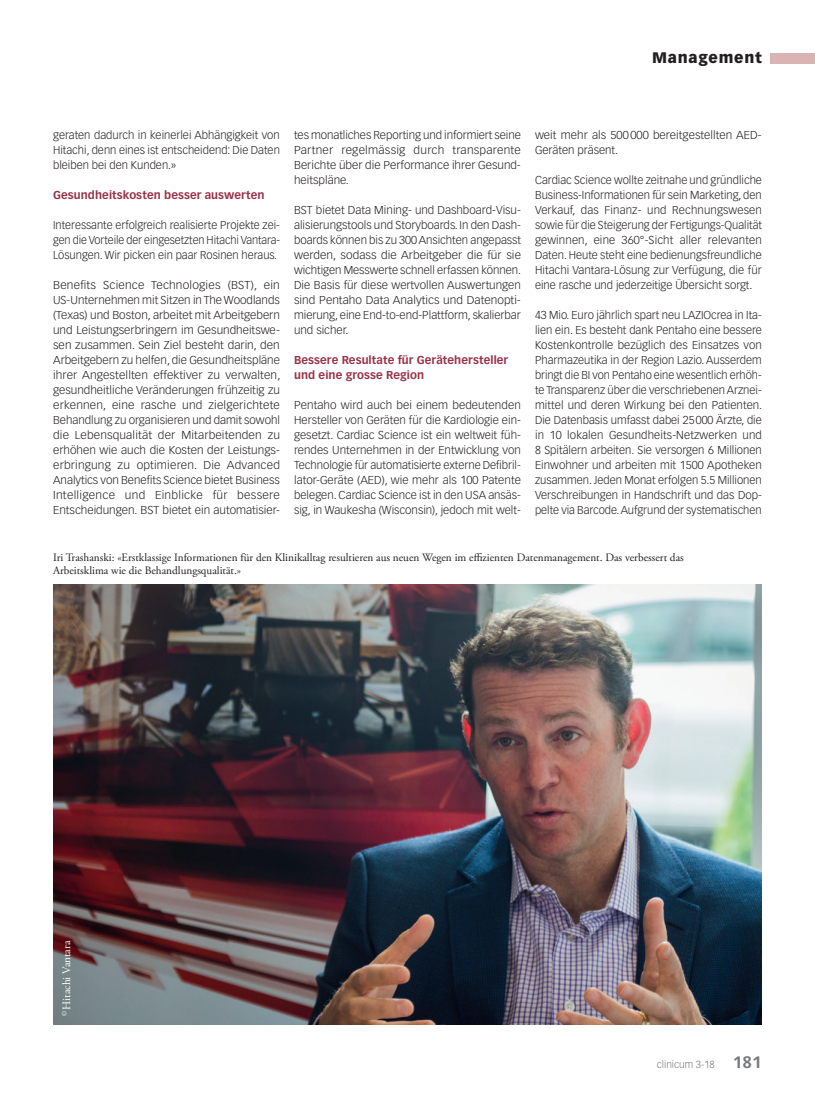
<style>
.page{position:relative;width:815px;height:1099px;background:#fff}
.page>*{position:absolute;margin:0;border:0;box-sizing:border-box;transform-origin:0 0}
.t1{font:900 15px "Vectora LT Std";letter-spacing:.05em;color:#231f20}
.Lauftext{font:300 11.25px/15px "Vectora LT Std";color:#231f20;text-align:justify}
.Lauftext-2{font:300 11.25px/15px "Vectora LT Std";color:#231f20;text-align:justify;scale:1.06 1}
.Lauftext-3{font:300 11.25px/15px "Vectora LT Std";color:#231f20;text-align:justify;scale:1.04 1}
.Legende{font:11.25px/13.5px "Adobe Garamond Pro";color:#231f20}
.ZT_MM{font:700 11.25px/15px "Vectora LT Std";letter-spacing:.005em;color:#983249}
.Legende-2{font:11.25px "Adobe Garamond Pro";color:#fff}
.t2{font:300 10px "Vectora LT Std";color:#76787b}
.s1{font-weight:700;font-size:16.25px}
</style>
<div class="page">
<div style="left:770px;top:53px;width:45px;height:10px;background:#d9b4b3"></div>
<img style="left:53px;top:584px;width:709px;height:440px">
<h1 class="t1" style="left:652px;top:49px;width:111px">Management</h1>
<p class="Lauftext" style="left:294px;top:128px;width:228px">tes monatliches Reporting und informiert seine Partner regelmässig durch transparente Berichte über die Performance ihrer Gesund&shy;heitspläne.</p>
<p class="Lauftext" style="left:294px;top:203px;width:229px">BST bietet Data Mining- und Dashboard-Visu&shy;alisierungstools und Storyboards. In den Dash&shy;boards können bis zu 300 Ansichten angepasst werden, sodass die Arbeitgeber die für sie wichtigen Messwerte schnell erfassen können.<br>Die Basis für diese wertvollen Auswertungen sind Pentaho Data Analytics und Datenopti&shy;mierung, eine End-to-end-Plattform, skalierbar und sicher.</p>
<p class="ZT_MM" style="left:294px;top:353px;width:216px">Bessere Resultate für Gerätehersteller und eine grosse Region</p>
<p class="Lauftext-3" style="left:294px;top:398px;width:220px">Pentaho wird auch bei einem bedeutenden Hersteller von Geräten für die Kardiologie ein&shy;gesetzt. Cardiac Science ist ein weltweit füh&shy;rendes Unternehmen in der Entwicklung von Technologie für automatisierte externe Defibril&shy;lator-Geräte (AED), wie mehr als 100 Patente belegen. Cardiac Science ist in den USA ansäs&shy;sig, in Waukesha (Wisconsin), jedoch mit welt-</p>
<p class="Lauftext-3" style="left:535px;top:128px;width:219px">weit mehr als 500 000 bereitgestellten AED-<br>Geräten präsent.</p>
<p class="Lauftext" style="left:535px;top:173px;width:228px">Cardiac Science wollte zeitnahe und gründliche Business-Informationen für sein Marketing, den Verkauf, das Finanz- und Rechnungswesen sowie für die Steigerung der Fertigungs-Qualität gewinnen, eine 360°-Sicht aller relevanten Daten. Heute steht eine bedienungsfreundliche Hitachi Vantara-Lösung zur Verfügung, die für eine rasche und jederzeitige Übersicht sorgt.</p>
<p class="Lauftext" style="left:535px;top:308px;width:229px">43 Mio. Euro jährlich spart neu LAZIOcrea in Ita&shy;lien ein. Es besteht dank Pentaho eine bessere Kostenkontrolle bezüglich des Einsatzes von Pharmazeutika in der Region Lazio. Ausserdem bringt die BI von Pentaho eine wesentlich erhöh&shy;te Transparenz über die verschriebenen Arznei&shy;mittel und deren Wirkung bei den Patienten.<br>Die Datenbasis umfasst dabei 25000 Ärzte, die in 10 lokalen Gesundheits-Netzwerken und 8 Spitälern arbeiten. Sie versorgen 6 Millionen Einwohner und arbeiten mit 1500 Apotheken zusammen. Jeden Monat erfolgen 5.5 Millionen Verschreibungen in Handschrift und das Dop&shy;pelte via Barcode. Aufgrund der systematischen</p>
<p class="Legende" style="left:53px;top:551px;width:632px">Iri Trashanski: «Erstklassige Informationen für den Klinikalltag resultieren aus neuen Wegen im effizienten Datenmanagement. Das verbessert das<br>Arbeitsklima wie die Behandlungsqualität.»</p>
<p class="Lauftext" style="left:53px;top:128px;width:228px">geraten dadurch in keinerlei Abhängigkeit von Hitachi, denn eines ist entscheidend: Die Daten bleiben bei den Kunden.»</p>
<p class="ZT_MM" style="left:53px;top:188px;width:213px">Gesundheitskosten besser auswerten</p>
<p class="Lauftext" style="left:53px;top:218px;width:228px">Interessante erfolgreich realisierte Projekte zei&shy;gen die Vorteile der eingesetzten Hitachi Vantara-Lösungen. Wir picken ein paar Rosinen heraus.</p>
<p class="Lauftext-2" style="left:53px;top:278px;width:216px">Benefits Science Technologies (BST), ein US-Unternehmen mit Sitzen in The Woodlands (Texas) und Boston, arbeitet mit Arbeitgebern und Leistungserbringern im Gesundheitswe&shy;sen zusammen. Sein Ziel besteht darin, den Arbeitgebern zu helfen, die Gesundheitspläne ihrer Angestellten effektiver zu verwalten, gesundheitliche Veränderungen frühzeitig zu erkennen, eine rasche und zielgerichtete Behandlung zu organisieren und damit sowohl die Lebensqualität der Mitarbeitenden zu erhöhen wie auch die Kosten der Leistungs&shy;erbringung zu optimieren. Die Advanced Analytics von Benefits Science bietet Business Intelligence und Einblicke für bessere Entscheidungen. BST bietet ein automatisier-</p>
<p class="Legende-2" style="left:60px;top:1016px;width:77px;rotate:-90deg"><sup>©</sup> Hitachi Vantara</p>
<p class="t2" style="left:657px;top:1058px;width:106px">clinicum 3-18 <span class="s1">181</span></p>
</div>
